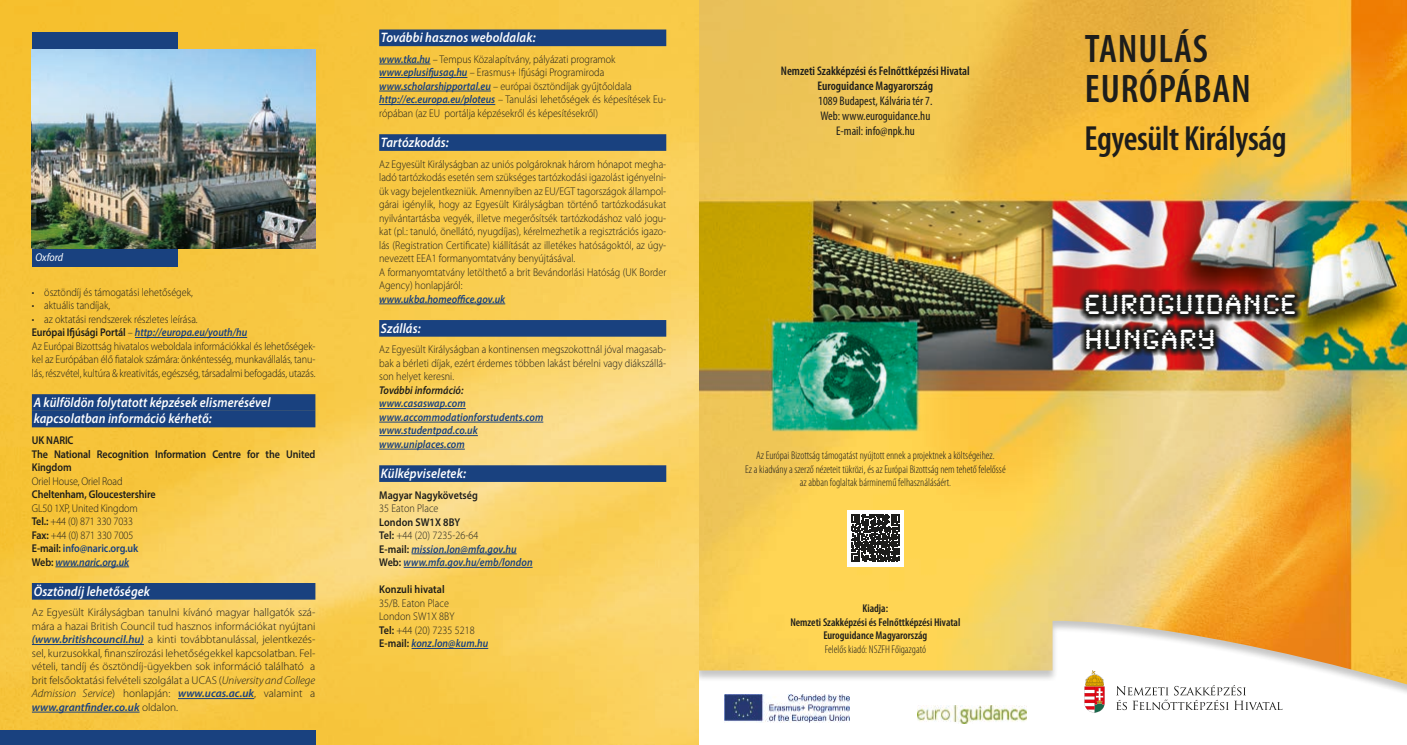
<style>
.page{position:relative;width:1407px;height:745px;background:#fff}
.page>*{position:absolute;margin:0;border:0;box-sizing:border-box;transform-origin:0 0}
.t1{font:600 condensed 40px/40px "Myriad Pro";letter-spacing:.02em;color:#1d1d1b}
.t2{font:600 condensed 35px "Myriad Pro";letter-spacing:-.01em;color:#1d1d1b}
.t3{font:28.75px/34.5px "Synchro Std";letter-spacing:.04em;color:#fff}
.t4{font:italic 600 13.75px/16.5px "Myriad Pro";letter-spacing:.01em;color:#fff;scale:.9 1}
.t5{font:condensed 12.5px/15px "Myriad Pro";color:#1d1d1b;text-align:center}
.t6{font:600 condensed 12.5px/15px "Myriad Pro";color:#1d1d1b;text-align:center}
.t7{font:300 11.25px/13.5px "Myriad Pro";color:#1d1d1b;scale:.9 1}
.t8{font:300 11.25px/13.5px "Myriad Pro";color:#1d1d1b;text-align:justify}
.t9{font:300 condensed 11.25px/13.5px "Myriad Pro";color:#1d1d1b;text-align:center}
.t10{font:italic 600 11.25px/13.5px "Myriad Pro";letter-spacing:.005em;color:#19417f;scale:.9 1}
.t11{font:600 11.25px/13.5px "Myriad Pro";letter-spacing:-.01em;color:#1d1d1b;scale:.9 1}
.t12{font:600 condensed 11.25px/13.5px "Myriad Pro";color:#1d1d1b;text-align:center}
.t13{font:italic 600 11.25px "Myriad Pro";color:#1d1d1b;scale:.9 1}
.t14{font:italic 11.25px "Myriad Pro";color:#fff;scale:.9 1}
.s1{font-weight:600}
.s2{font-weight:600;font-style:italic;color:#19417f}
.s3{font-weight:600;color:#19417f}
.s4{font-style:italic}
.s5{font-style:normal;color:#1d1d1b}
.s6{font-weight:300;font-style:normal;color:#1d1d1b}
</style>
<div class="page">
<img style="left:698px;top:0;width:709px;height:684px">
<img style="left:0;top:0;width:698px;height:744px">
<div style="left:0;top:730px;width:315px;height:14px;background:#19417f"></div>
<hr style="left:135px;top:337px;width:112px;height:1px;background:#19417f">
<div style="left:32px;top:394px;width:283px;height:16px;background:#19417f"></div>
<div style="left:32px;top:410px;width:283px;height:17px;background:#19417f"></div>
<hr style="left:55px;top:566px;width:74px;height:1px;background:#19417f">
<div style="left:32px;top:582px;width:283px;height:17px;background:#19417f"></div>
<hr style="left:32px;top:643px;width:112px;height:1px;background:#19417f">
<hr style="left:178px;top:697px;width:76px;height:1px;background:#19417f">
<hr style="left:32px;top:711px;width:108px;height:1px;background:#19417f">
<div style="left:379px;top:29px;width:287px;height:17px;background:#19417f"></div>
<hr style="left:379px;top:64px;width:51px;height:1px;background:#19417f">
<hr style="left:379px;top:77px;width:88px;height:1px;background:#19417f">
<hr style="left:379px;top:91px;width:112px;height:1px;background:#19417f">
<hr style="left:379px;top:104px;width:116px;height:1px;background:#19417f">
<div style="left:379px;top:134px;width:287px;height:17px;background:#19417f"></div>
<hr style="left:379px;top:303px;width:126px;height:1px;background:#19417f">
<div style="left:379px;top:320px;width:287px;height:16px;background:#19417f"></div>
<hr style="left:379px;top:408px;width:87px;height:1px;background:#19417f">
<hr style="left:379px;top:421px;width:164px;height:1px;background:#19417f">
<hr style="left:379px;top:435px;width:99px;height:1px;background:#19417f">
<hr style="left:379px;top:448px;width:86px;height:1px;background:#19417f">
<div style="left:379px;top:465px;width:287px;height:16px;background:#19417f"></div>
<hr style="left:411px;top:553px;width:106px;height:1px;background:#19417f">
<hr style="left:404px;top:566px;width:128px;height:1px;background:#19417f">
<hr style="left:411px;top:647px;width:77px;height:1px;background:#19417f">
<div style="left:32px;top:32px;width:145px;height:234px;background:#19417f"></div>
<img style="left:32px;top:50px;width:283px;height:198px">
<img style="left:1079px;top:288px;width:223px;height:68px">
<div style="left:847px;top:509px;width:57px;height:57px;background:#fff"></div>
<svg style="left:851px;top:514px;width:48px;height:47px"></svg>
<svg style="left:1116px;top:685px;width:164px;height:24px"></svg>
<svg style="left:1084px;top:670px;width:20px;height:42px"></svg>
<img style="left:917px;top:705px;width:109px;height:17px">
<img style="left:724px;top:694px;width:125px;height:27px">
<p class="t14" style="left:35px;top:250px;width:32px">Oxford</p>
<p class="t7" style="left:32px;top:285px;width:180px">• ösztöndíj és támogatási lehetőségek,</p>
<p class="t7" style="left:32px;top:299px;width:89px">• aktuális tandíjak,</p>
<p class="t7" style="left:32px;top:312px;width:316px">• az oktatási rendszerek részletes leírása.<br><span class="s1">Európai Ifjúsági Portál</span> – <span class="s2">http://europa.eu/youth/hu<br></span>Az Európai Bizottság hivatalos weboldala információkkal és lehetőségek&shy;kel az Európában élő fiatalok számára: önkéntesség, munkavállalás, tanu&shy;lás, részvétel, kultúra &amp; kreativitás, egészség, társadalmi befogadás, utazás.</p>
<p class="t4" style="left:34px;top:393px;width:265px">A külföldön folytatott képzések elismerésével kapcsolatban információ kérhető:</p>
<p class="t11" style="left:32px;top:433px;width:316px">UK NARIC<br>The National Recognition Information Centre for the United<br>Kingdom</p>
<p class="t7" style="left:32px;top:474px;width:102px">Oriel House, Oriel Road</p>
<p class="t11" style="left:32px;top:487px;width:139px">Cheltenham, Gloucestershire</p>
<p class="t7" style="left:32px;top:501px;width:120px">GL50 1XP, United Kingdom<br><span class="s1">Tel.:</span> +44 (0) 871 330 7033<br><span class="s1">Fax:</span> +44 (0) 871 330 7005<br><span class="s1">E-mail:</span> <span class="s3">info@naric.org.uk<br></span><span class="s1">Web:</span> <span class="s2">www.naric.org.uk</span></p>
<p class="t4" style="left:34px;top:582px;width:131px">Ösztöndíj lehetőségek</p>
<p class="t8" style="left:32px;top:605px;width:285px">Az Egyesült Királyságban tanulni kívánó magyar hallgatók szá&shy;mára a hazai British Council tud hasznos információkat nyújtani <span class="s2">(www.britishcouncil.hu)</span> a kinti továbbtanulással, jelentkezés&shy;sel, kurzusokkal, finanszírozási lehetőségekkel kapcsolatban. Fel&shy;vételi, tandíj és ösztöndíj-ügyekben sok információ található a brit felsőoktatási felvételi szolgálat a UCAS (<span class="s4">University and College Admission Service</span>) honlapján: <span class="s2">www.ucas.ac.uk</span>, valamint a <span class="s2">www.grantfinder.co.uk</span> oldalon.</p>
<p class="t4" style="left:381px;top:29px;width:173px">További hasznos weboldalak:</p>
<p class="t7" style="left:379px;top:52px;width:320px"><span class="s2">www.tka.hu</span> – Tempus Közalapítvány, pályázati programok <span class="s2">www.eplusifjusag.hu</span> – Erasmus+ Ifjúsági Programiroda <span class="s2">www.scholarshipportal.eu</span> – európai ösztöndíjak gyűjtőoldala <span class="s2">http://ec.europa.eu/ploteus</span> – Tanulási lehetőségek és képesítések Eu&shy;rópában (az EU portálja képzésekről és képesítésekről)</p>
<p class="t4" style="left:381px;top:134px;width:77px">Tartózkodás:</p>
<p class="t7" style="left:379px;top:157px;width:320px">Az Egyesült Királyságban az uniós polgároknak három hónapot megha&shy;ladó tartózkodás esetén sem szükséges tartózkodási igazolást igényelni&shy;ük vagy bejelentkezniük. Amennyiben az EU/EGT tagországok állampol&shy;gárai igénylik, hogy az Egyesült Királyságban történő tartózkodásukat nyilvántartásba vegyék, illetve megerősítsék tartózkodáshoz való jogu&shy;kat (pl.: tanuló, önellátó, nyugdíjas), kérelmezhetik a regisztrációs igazo&shy;lás (Registration Certificate) kiállítását az illetékes hatóságoktól, az úgy&shy;nevezett EEA1 formanyomtatvány benyújtásával.<br>A formanyomtatvány letölthető a brit Bevándorlási Hatóság (UK Border Agency) honlapjáról:</p>
<p class="t10" style="left:379px;top:292px;width:142px">www.ukba.homeoffice.gov.uk</p>
<p class="t4" style="left:381px;top:319px;width:46px">Szállás:</p>
<p class="t7" style="left:379px;top:343px;width:320px;text-align:justify">Az Egyesült Királyságban a kontinensen megszokottnál jóval magasab&shy;bak a bérleti díjak, ezért érdemes többen lakást bérelni vagy diákszállá&shy;son helyet keresni.</p>
<p class="t13" style="left:379px;top:383px;width:95px">További információ:</p>
<p class="t10" style="left:379px;top:396px;width:184px">www.casaswap.com www.accommodationforstudents.com www.studentpad.co.uk www.uniplaces.com</p>
<p class="t4" style="left:381px;top:464px;width:96px">Külképviseletek:</p>
<p class="t11" style="left:379px;top:487px;width:111px">Magyar Nagykövetség</p>
<p class="t7" style="left:379px;top:501px;width:67px">35 Eaton Place</p>
<p class="t10" style="left:379px;top:514px;width:172px"><span class="s5">London SW1X 8BY<br>Tel:</span> <span class="s6">+44 (20) 7235-26-64<br></span><span class="s5">E-mail:</span> mission.lon@mfa.gov.hu<br><span class="s5">Web:</span> www.mfa.gov.hu/emb/london</p>
<p class="t11" style="left:379px;top:582px;width:74px">Konzuli hivatal</p>
<p class="t7" style="left:379px;top:596px;width:123px">35/B. Eaton Place<br>London SW1X 8BY<br><span class="s1">Tel:</span> +44 (20) 7235 5218<br><span class="s1">E-mail:</span> <span class="s2">konz.lon@kum.hu</span></p>
<p class="t6" style="left:781px;top:63px;width:190px">Nemzeti Szakképzési és Felnőttképzési Hivatal<br>Euroguidance Magyarország</p>
<p class="t5" style="left:818px;top:93px;width:116px">1089 Budapest, Kálvária tér 7.<br>Web: www.euroguidance.hu<br>E-mail: info@npk.hu</p>
<p class="t9" style="left:745px;top:448px;width:262px">Az Európai Bizottság támogatást nyújtott ennek a projektnek a költségeihez.<br>Ez a kiadvány a szerző nézeteit tükrözi, és az Európai Bizottság nem tehető felelőssé az abban foglaltak bárminemű felhasználásáért.</p>
<p class="t12" style="left:790px;top:601px;width:172px">Kiadja:<br>Nemzeti Szakképzési és Felnőttképzési Hivatal<br>Euroguidance Magyarország</p>
<p class="t9" style="left:825px;top:642px;width:103px">Felelős kiadó: NSZFH Főigazgató</p>
<h1 class="t1" style="left:1085px;top:29px;width:167px">TANULÁS<br>EURÓPÁBAN</h1>
<h2 class="t2" style="left:1084px;top:119px;width:204px">Egyesült Királyság</h2>
<h3 class="t3" style="left:1084px;top:285px;width:213px">EUROGUIDANCE<br>HUNGARY</h3>
</div>
